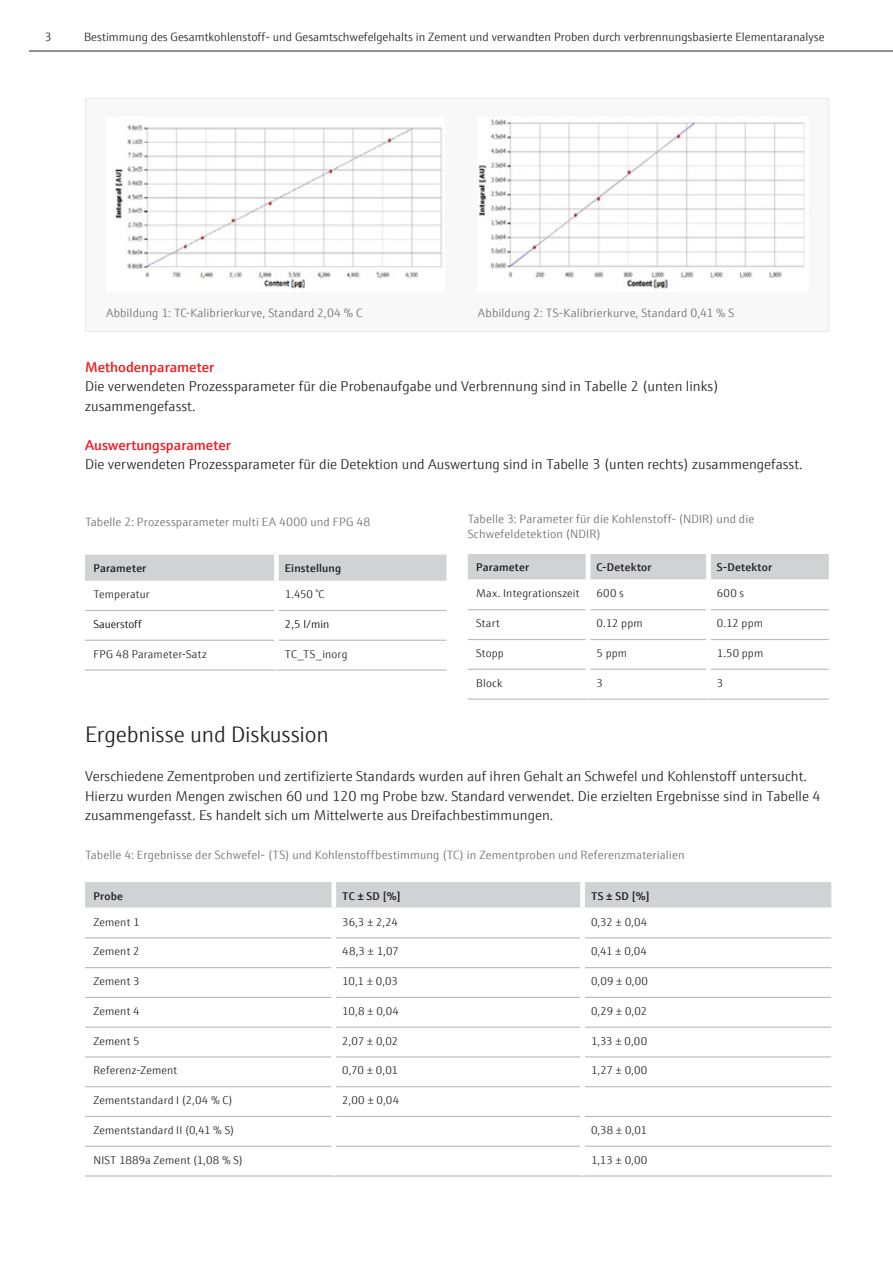
<style>
.page{position:relative;width:893px;height:1263px;background:#fff}
.page>*{position:absolute;margin:0;border:0;box-sizing:border-box;transform-origin:0 0}
.H2_15pt_schwarz{font:300 22.5px "E+H Sans";letter-spacing:-.01em;color:#231f20}
.Fließtext{font:300 14.25px/19.5px "E+H Sans";color:#231f20}
.H3_rot{font:600 14.25px "E+H Sans";color:#ee1d23}
.Legende_8_pt_grau{font:300 12px/15px "E+H Sans";letter-spacing:.01em;color:#6c6d70}
.t1{font:300 12px "E+H Sans";color:#231f20}
.Tabelle_Fliesstext_7{font:300 11.25px "E+H Sans";letter-spacing:.015em;color:#231f20}
.Tabelle_Subheadline{font:600 11.25px "E+H Sans";letter-spacing:.015em;color:#231f20}
.Tabelle_Fliesstext_7-2{font:300 11.25px "E+H Sans";color:#000001}
</style>
<div class="page">
<hr style="left:29px;top:51px;width:864px;height:1px;background:#231f20">
<div style="left:85px;top:555px;width:361px;height:26px;background:#d1d2d4"></div>
<hr style="left:85px;top:610px;width:189px;height:1px;background:#bcbdc0">
<hr style="left:279px;top:610px;width:167px;height:1px;background:#bcbdc0">
<hr style="left:85px;top:640px;width:189px;height:1px;background:#bcbdc0">
<hr style="left:279px;top:640px;width:167px;height:1px;background:#bcbdc0">
<hr style="left:85px;top:669px;width:191px;height:2px;background:#bcbdc0">
<hr style="left:276px;top:669px;width:170px;height:2px;background:#bcbdc0">
<div style="left:274px;top:555px;width:5px;height:26px;background:#fff"></div>
<div style="left:85px;top:98px;width:744px;height:234px;background:#f8f8f9;border:1px solid #ebebed"></div>
<img style="left:115px;top:125px;width:327px;height:164px">
<img style="left:478px;top:119px;width:327px;height:170px">
<div style="left:468px;top:554px;width:361px;height:25px;background:#d1d2d4"></div>
<hr style="left:468px;top:609px;width:118px;height:1px;background:#bcbdc0">
<hr style="left:468px;top:639px;width:118px;height:1px;background:#bcbdc0">
<hr style="left:468px;top:669px;width:118px;height:1px;background:#bcbdc0">
<hr style="left:468px;top:698px;width:120px;height:2px;background:#bcbdc0">
<hr style="left:590px;top:609px;width:116px;height:1px;background:#bcbdc0">
<hr style="left:590px;top:639px;width:116px;height:1px;background:#bcbdc0">
<hr style="left:590px;top:669px;width:116px;height:1px;background:#bcbdc0">
<hr style="left:588px;top:698px;width:120px;height:2px;background:#bcbdc0">
<hr style="left:711px;top:609px;width:118px;height:1px;background:#bcbdc0">
<hr style="left:711px;top:639px;width:118px;height:1px;background:#bcbdc0">
<hr style="left:711px;top:669px;width:118px;height:1px;background:#bcbdc0">
<hr style="left:708px;top:698px;width:121px;height:2px;background:#bcbdc0">
<hr style="left:586px;top:554px;width:4px;height:25px;background:#fff">
<div style="left:706px;top:554px;width:5px;height:25px;background:#fff"></div>
<div style="left:85px;top:882px;width:746px;height:25px;background:#d1d2d4"></div>
<hr style="left:85px;top:937px;width:246px;height:1px;background:#bcbdc0">
<hr style="left:85px;top:967px;width:246px;height:1px;background:#bcbdc0">
<hr style="left:85px;top:997px;width:246px;height:1px;background:#bcbdc0">
<hr style="left:85px;top:1026px;width:246px;height:2px;background:#bcbdc0">
<hr style="left:85px;top:1056px;width:246px;height:1px;background:#bcbdc0">
<hr style="left:85px;top:1086px;width:246px;height:1px;background:#bcbdc0">
<hr style="left:85px;top:1116px;width:246px;height:1px;background:#bcbdc0">
<hr style="left:85px;top:1145px;width:246px;height:2px;background:#bcbdc0">
<hr style="left:85px;top:1175px;width:249px;height:1px;background:#bcbdc0">
<hr style="left:336px;top:937px;width:244px;height:1px;background:#bcbdc0">
<hr style="left:336px;top:967px;width:244px;height:1px;background:#bcbdc0">
<hr style="left:336px;top:997px;width:244px;height:1px;background:#bcbdc0">
<hr style="left:336px;top:1026px;width:244px;height:2px;background:#bcbdc0">
<hr style="left:336px;top:1056px;width:244px;height:1px;background:#bcbdc0">
<hr style="left:336px;top:1086px;width:244px;height:1px;background:#bcbdc0">
<hr style="left:336px;top:1116px;width:244px;height:1px;background:#bcbdc0">
<hr style="left:336px;top:1145px;width:244px;height:2px;background:#bcbdc0">
<hr style="left:334px;top:1175px;width:249px;height:1px;background:#bcbdc0">
<hr style="left:585px;top:937px;width:246px;height:1px;background:#bcbdc0">
<hr style="left:585px;top:967px;width:246px;height:1px;background:#bcbdc0">
<hr style="left:585px;top:997px;width:246px;height:1px;background:#bcbdc0">
<hr style="left:585px;top:1026px;width:246px;height:2px;background:#bcbdc0">
<hr style="left:585px;top:1056px;width:246px;height:1px;background:#bcbdc0">
<hr style="left:585px;top:1086px;width:246px;height:1px;background:#bcbdc0">
<hr style="left:585px;top:1116px;width:246px;height:1px;background:#bcbdc0">
<hr style="left:585px;top:1145px;width:246px;height:2px;background:#bcbdc0">
<hr style="left:583px;top:1175px;width:248px;height:1px;background:#bcbdc0">
<div style="left:331px;top:882px;width:5px;height:25px;background:#fff"></div>
<div style="left:580px;top:882px;width:5px;height:25px;background:#fff"></div>
<p class="t1" style="left:45px;top:29px;width:8px">3</p>
<p class="t1" style="left:84px;top:29px;width:742px">Bestimmung des Gesamtkohlenstoff- und Gesamtschwefelgehalts in Zement und verwandten Proben durch verbrennungsbasierte Elementaranalyse</p>
<p class="Legende_8_pt_grau" style="left:106px;top:304px;width:258px">Abbildung 1: TC-Kalibrierkurve, Standard 2,04 % C</p>
<p class="Legende_8_pt_grau" style="left:478px;top:304px;width:258px">Abbildung 2: TS-Kalibrierkurve, Standard 0,41 % S</p>
<p class="H3_rot" style="left:85px;top:356px;width:131px">Methodenparameter</p>
<p class="Fließtext" style="left:85px;top:376px;width:635px">Die verwendeten Prozessparameter für die Probenaufgabe und Verbrennung sind in Tabelle 2 (unten links) zusammengefasst.</p>
<p class="H3_rot" style="left:85px;top:434px;width:147px">Auswertungsparameter</p>
<p class="Fließtext" style="left:85px;top:454px;width:719px">Die verwendeten Prozessparameter für die Detektion und Auswertung sind in Tabelle 3 (unten rechts) zusammengefasst.</p>
<p class="Legende_8_pt_grau" style="left:85px;top:513px;width:287px">Tabelle 2: Prozessparameter multi EA 4000 und FPG 48</p>
<p class="Tabelle_Subheadline" style="left:94px;top:560px;width:54px">Parameter</p>
<p class="Tabelle_Subheadline" style="left:285px;top:560px;width:58px">Einstellung</p>
<p class="Tabelle_Fliesstext_7" style="left:94px;top:586px;width:58px">Temperatur</p>
<p class="Tabelle_Fliesstext_7" style="left:285px;top:586px;width:41px">1.450 °C</p>
<p class="Tabelle_Fliesstext_7-2" style="left:94px;top:616px;width:50px">Sauerstoff</p>
<p class="Tabelle_Fliesstext_7-2" style="left:285px;top:616px;width:46px">2,5 l/min</p>
<p class="Tabelle_Fliesstext_7" style="left:94px;top:646px;width:115px">FPG 48 Parameter-Satz</p>
<p class="Tabelle_Fliesstext_7" style="left:285px;top:646px;width:64px">TC_TS_inorg</p>
<p class="Legende_8_pt_grau" style="left:468px;top:511px;width:288px">Tabelle 3: Parameter für die Kohlenstoff- (NDIR) und die<br>Schwefeldetektion (NDIR)</p>
<p class="Tabelle_Subheadline" style="left:476px;top:559px;width:54px">Parameter</p>
<p class="Tabelle_Subheadline" style="left:597px;top:559px;width:56px">C-Detektor</p>
<p class="Tabelle_Subheadline" style="left:717px;top:559px;width:57px">S-Detektor</p>
<p class="Tabelle_Fliesstext_7" style="left:476px;top:585px;width:105px">Max. Integrationszeit</p>
<p class="Tabelle_Fliesstext_7" style="left:597px;top:585px;width:29px">600 s</p>
<p class="Tabelle_Fliesstext_7" style="left:717px;top:585px;width:29px">600 s</p>
<p class="Tabelle_Fliesstext_7" style="left:476px;top:615px;width:25px">Start</p>
<p class="Tabelle_Fliesstext_7" style="left:597px;top:615px;width:48px">0.12 ppm</p>
<p class="Tabelle_Fliesstext_7" style="left:717px;top:615px;width:48px">0.12 ppm</p>
<p class="Tabelle_Fliesstext_7" style="left:476px;top:645px;width:29px">Stopp</p>
<p class="Tabelle_Fliesstext_7" style="left:597px;top:645px;width:32px">5 ppm</p>
<p class="Tabelle_Fliesstext_7" style="left:717px;top:645px;width:48px">1.50 ppm</p>
<p class="Tabelle_Fliesstext_7" style="left:476px;top:675px;width:27px">Block</p>
<p class="Tabelle_Fliesstext_7" style="left:597px;top:675px;width:8px">3</p>
<p class="Tabelle_Fliesstext_7" style="left:717px;top:675px;width:8px">3</p>
<p class="H2_15pt_schwarz" style="left:85px;top:718px;width:245px">Ergebnisse und Diskussion</p>
<p class="Fließtext" style="left:85px;top:766px;width:723px">Verschiedene Zementproben und zertifizierte Standards wurden auf ihren Gehalt an Schwefel und Kohlenstoff untersucht.</p>
<p class="Fließtext" style="left:85px;top:785px;width:737px">Hierzu wurden Mengen zwischen 60 und 120 mg Probe bzw. Standard verwendet. Die erzielten Ergebnisse sind in Tabelle 4 zusammengefasst. Es handelt sich um Mittelwerte aus Dreifachbestimmungen.</p>
<p class="Legende_8_pt_grau" style="left:85px;top:846px;width:601px">Tabelle 4: Ergebnisse der Schwefel- (TS) und Kohlenstoffbestimmung (TC) in Zementproben und Referenzmaterialien</p>
<p class="Tabelle_Subheadline" style="left:94px;top:887px;width:31px">Probe</p>
<p class="Tabelle_Subheadline" style="left:342px;top:887px;width:60px">TC ± SD [%]</p>
<p class="Tabelle_Subheadline" style="left:591px;top:887px;width:60px">TS ± SD [%]</p>
<p class="Tabelle_Fliesstext_7" style="left:94px;top:913px;width:48px">Zement 1</p>
<p class="Tabelle_Fliesstext_7" style="left:342px;top:913px;width:57px">36,3 ± 2,24</p>
<p class="Tabelle_Fliesstext_7" style="left:591px;top:913px;width:58px">0,32 ± 0,04</p>
<p class="Tabelle_Fliesstext_7" style="left:94px;top:943px;width:48px">Zement 2</p>
<p class="Tabelle_Fliesstext_7" style="left:342px;top:943px;width:58px">48,3 ± 1,07</p>
<p class="Tabelle_Fliesstext_7" style="left:591px;top:943px;width:57px">0,41 ± 0,04</p>
<p class="Tabelle_Fliesstext_7" style="left:94px;top:973px;width:48px">Zement 3</p>
<p class="Tabelle_Fliesstext_7" style="left:342px;top:973px;width:57px">10,1 ± 0,03</p>
<p class="Tabelle_Fliesstext_7" style="left:591px;top:973px;width:58px">0,09 ± 0,00</p>
<p class="Tabelle_Fliesstext_7" style="left:94px;top:1003px;width:48px">Zement 4</p>
<p class="Tabelle_Fliesstext_7" style="left:342px;top:1003px;width:58px">10,8 ± 0,04</p>
<p class="Tabelle_Fliesstext_7" style="left:591px;top:1003px;width:58px">0,29 ± 0,02</p>
<p class="Tabelle_Fliesstext_7" style="left:94px;top:1032px;width:48px">Zement 5</p>
<p class="Tabelle_Fliesstext_7" style="left:342px;top:1032px;width:57px">2,07 ± 0,02</p>
<p class="Tabelle_Fliesstext_7" style="left:591px;top:1032px;width:58px">1,33 ± 0,00</p>
<p class="Tabelle_Fliesstext_7" style="left:94px;top:1062px;width:85px">Referenz-Zement</p>
<p class="Tabelle_Fliesstext_7" style="left:342px;top:1062px;width:57px">0,70 ± 0,01</p>
<p class="Tabelle_Fliesstext_7" style="left:591px;top:1062px;width:58px">1,27 ± 0,00</p>
<p class="Tabelle_Fliesstext_7" style="left:94px;top:1092px;width:141px">Zementstandard I (2,04 % C)</p>
<p class="Tabelle_Fliesstext_7" style="left:342px;top:1092px;width:58px">2,00 ± 0,04</p>
<p class="Tabelle_Fliesstext_7" style="left:94px;top:1122px;width:142px">Zementstandard II (0,41 % S)</p>
<p class="Tabelle_Fliesstext_7" style="left:591px;top:1122px;width:58px">0,38 ± 0,01</p>
<p class="Tabelle_Fliesstext_7" style="left:94px;top:1151px;width:151px">NIST 1889a Zement (1,08 % S)</p>
<p class="Tabelle_Fliesstext_7" style="left:591px;top:1151px;width:58px">1,13 ± 0,00</p>
</div>
